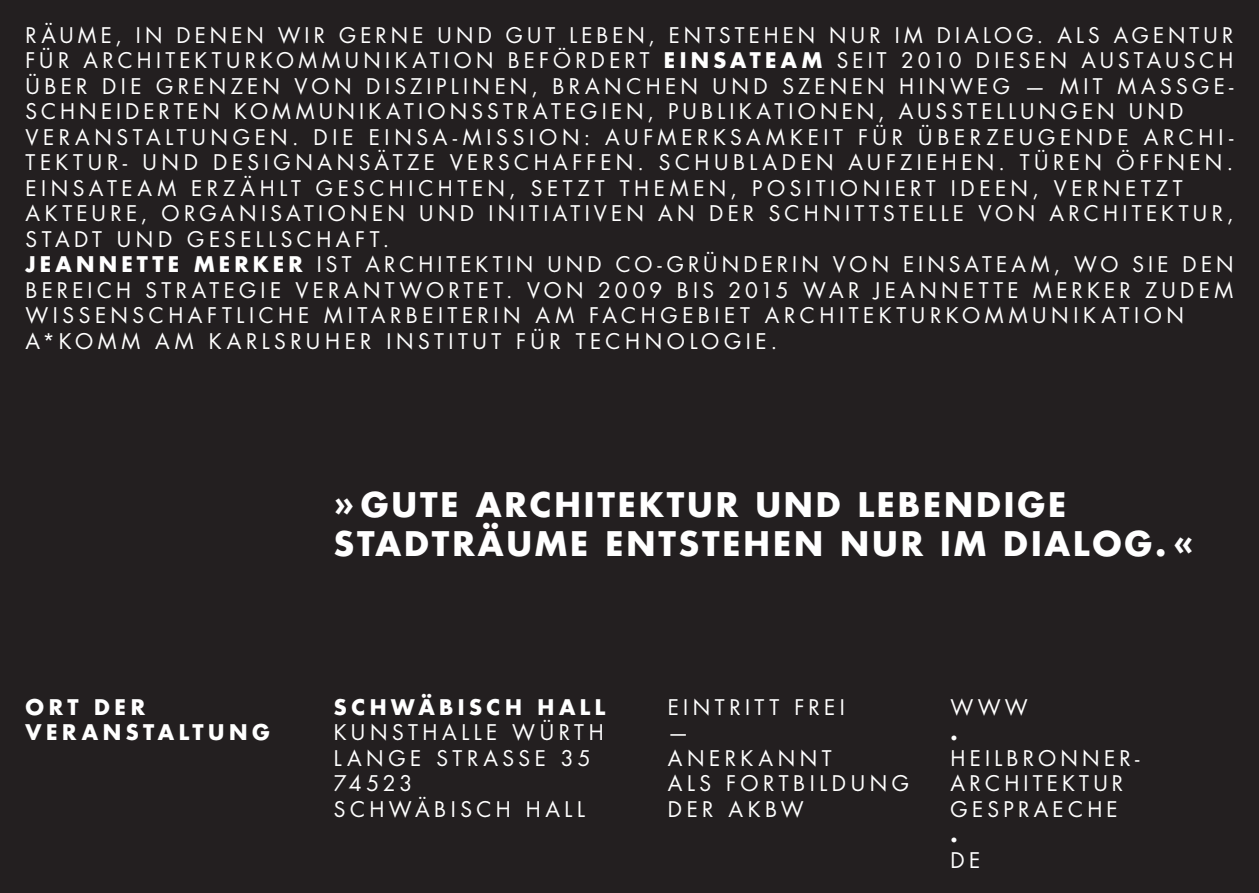
<style>
.page{position:relative;width:1259px;height:893px;background:#231f20}
.page>*{position:absolute;margin:0;border:0;box-sizing:border-box;transform-origin:0 0}
.t1{font:700 33px/39px "Futura Std";letter-spacing:.085em;color:#fff}
.t2{font:21px/25.5px "Futura Std";letter-spacing:.205em;color:#fff}
.t3{font:700 21px/25.5px "Futura Std";letter-spacing:.215em;color:#fff}
.s1{font-weight:700}
</style>
<div class="page">
<p class="t2" style="left:26px;top:23px;width:1209px">RÄUME, IN DENEN WIR GERNE UND GUT LEBEN, ENTSTEHEN NUR IM D IALOG. ALS AGENTUR FÜR AR CHITEKTURKOMMUNIKATION BEFÖRDERT <span class="s1">EINSATEAM</span> SEIT 2010 DIESEN AUSTAUSCH ÜBER DIE GR ENZEN VON D ISZIPLINEN, BR ANCHEN UND SZENEN HINWEG — MIT MASS-GE-SCHNEIDERTEN KOMMUNIKATIONSSTR ATEGIEN, PUBLIKATIONEN, AUSSTELLUNGEN UND<br>VER ANSTALTUNGEN. D IE EINSA-M</p>
<p class="t2" style="left:25px;top:125px;width:1209px;text-align:justify;text-indent:461px">ISSION: AUFMERKSAMKEIT FÜR ÜBER ZEUGENDE AR CHI-TEKTUR- UND D ESIGNANSÄTZE VERSCHAFFEN. SCHUBLADEN AUFZIEHEN. TÜREN ÖFFNEN.<br>EINSATEAM</p>
<p class="t2" style="left:26px;top:176px;width:1209px;text-indent:166px">ER ZÄHLT GESCHICHTEN, SETZT THEMEN, POSITIONIERT I DEEN, VERNETZT<br>AKTEURE, OR GANISATIONEN UND I NITIATIVEN AN DER SCHNITTSTELLE VON AR CHITEKTUR,<br>STADT UND GESELLSCHAFT.</p>
<p class="t3" style="left:26px;top:251px;width:33px">JEANNETTE</p>
<p class="t2" style="left:194px;top:252px;width:479px"><span class="s1">ME RKE R</span> IST AR CHITEKTIN UND CO-GR</p>
<p class="t2" style="left:703px;top:252px;width:217px">ÜNDERIN VON EINSATEAM</p>
<p class="t2" style="left:26px;top:252px;width:1209px;text-indent:1028px">, WO SIE DEN B EREICH STR ATEGIE VER ANTWORTET. VON 2009 BIS 2015 WAR JEANNETTE MERKER ZUDEM WISSENSCHAFTLICHE MITARBEITERIN AM FACHGEBIET AR CHITEKTURKOMMUNIKATION A*KOMM AM K ARLSRUHER I NSTITUT FÜR TECHNOLOGIE.</p>
<p class="t3" style="left:26px;top:694px;width:121px">ORT DER<br>VERANSTA</p>
<p class="t3" style="left:179px;top:719px;width:71px">LTUNG</p>
<h1 class="t1" style="left:334px;top:485px;width:691px">» GUTE ARCHITEKTUR UND LEBENDIGE<br>STADTRÄUME</h1>
<h1 class="t1" style="left:605px;top:524px;width:23px">ENTSTE</h1>
<h1 class="t1" style="left:743px;top:524px;width:54px">HEN</h1>
<h1 class="t1" style="left:840px;top:524px;width:123px">NUR IM</h1>
<h1 class="t1" style="left:1003px;top:524px;width:23px">DIA</h1>
<h1 class="t1" style="left:1073px;top:524px;width:122px">LOG.«</h1>
<p class="t3" style="left:334px;top:694px;width:273px">SCHWÄBIS CH HALL</p>
<p class="t2" style="left:334px;top:720px;width:271px">KUNSTHALLE WÜRTH<br>L ANGE STR ASS E 35<br>74523<br>SCHWÄBISCH H ALL</p>
<p class="t2" style="left:668px;top:694px;width:243px">EINTRITT FREI<br>—<br>ANERKANNT<br>ALS FORTBILDUNG<br>DER AKBW</p>
<p class="t2" style="left:950px;top:694px;width:79px">WWW</p>
<p class="t3" style="left:950px;top:719px;width:9px">.</p>
<p class="t2" style="left:950px;top:745px;width:179px">H EILBRONNER-<br>AR CHITEKTUR<br>GESPRAECHE</p>
<p class="t3" style="left:950px;top:821px;width:9px">.</p>
<p class="t2" style="left:950px;top:847px;width:31px">DE</p>
</div>
